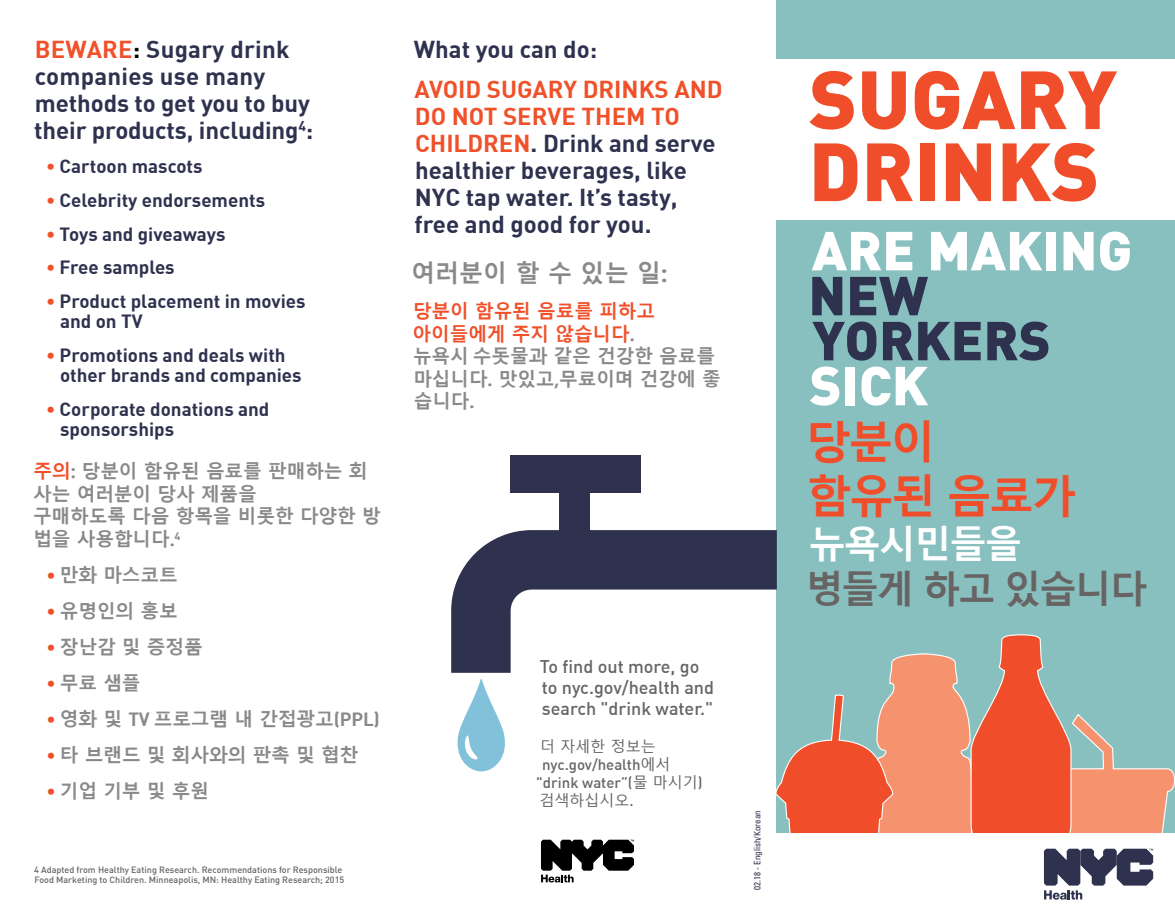
<style>
.page{position:relative;width:1175px;height:918px;background:#fff}
.page>*{position:absolute;margin:0;border:0;box-sizing:border-box;transform-origin:0 0}
.t1{font:900 81px/72px "DIN Pro";color:#f04e2a}
.t2{font:900 54px "DIN Pro";color:#fff}
.t3{font:900 54px/45px "DIN Pro";color:#2f324f}
.t4{font:700 45px/54px "Malgun Gothic";letter-spacing:-.06em;color:#f04e2a}
.t5{font:700 37.5px "Malgun Gothic";letter-spacing:-.06em;color:#676463}
.t6{font:700 37.5px "Malgun Gothic";letter-spacing:-.06em;color:#fff}
.t7{font:700 24px/27px "DIN";color:#2f324f}
.t8{font:700 24px "Malgun Gothic";color:#8b8888}
.t9{font:700 18.75px/22.5px "Malgun Gothic";letter-spacing:-.01em;color:#8b8888}
.t10{font:700 18.75px/20.2px "DIN";color:#2f324f}
.t11{font:500 18px/21px "DIN";color:#676463}
.t12{font:500 15px/18px "DIN";color:#676463}
.t13{font:15px "Malgun Gothic";color:#676463}
.t14{font:500 9px/10.8px "DIN";color:#676463}
.t15{font:condensed 9px "Univers LT Std";color:#2f324f}
.s1{color:#f0512a}
.s2{color:#000}
.s3{font-family:"DIN";color:#f0512a}
.s4{font-family:"DIN"}
.s5{font-family:"Malgun Gothic";font-weight:400}
.s6{font-family:"DIN";font-weight:500}
</style>
<div class="page">
<div style="left:776px;top:0;width:398px;height:58px;background:#88c0c0"></div>
<div style="left:776px;top:220px;width:398px;height:613px;background:#88c0c0"></div>
<svg style="left:541px;top:840px;width:93px;height:43px"></svg>
<svg style="left:776px;top:634px;width:398px;height:266px"></svg>
<svg style="left:457px;top:703px;width:48px;height:68px"></svg>
<svg style="left:451px;top:500px;width:355px;height:203px"></svg>
<div style="left:510px;top:455px;width:131px;height:38px;background:#2f324f"></div>
<div style="left:558px;top:489px;width:31px;height:66px;background:#2f324f"></div>
<p class="t7" style="left:34px;top:35px;width:280px"><span class="s1">BEWARE</span><span class="s2">:</span> Sugary drink companies use many methods to get you to buy their products, including<sup>4</sup>:</p>
<p class="t10" style="left:46px;top:155px;width:158px"><span class="s1">•</span> Cartoon mascots</p>
<p class="t10" style="left:46px;top:189px;width:220px"><span class="s1">•</span> Celebrity endorsements</p>
<p class="t10" style="left:46px;top:223px;width:181px"><span class="s1">•</span> Toys and giveaways</p>
<p class="t10" style="left:46px;top:257px;width:130px"><span class="s1">•</span> Free samples</p>
<p class="t10" style="left:60px;top:290px;width:247px;text-indent:-14px"><span class="s1">•</span> Product placement in movies and on TV</p>
<p class="t10" style="left:60px;top:344px;width:243px;text-indent:-14px"><span class="s1">•</span> Promotions and deals with other brands and companies</p>
<p class="t10" style="left:60px;top:398px;width:211px;text-indent:-14px"><span class="s1">•</span> Corporate donations and sponsorships</p>
<p class="t9" style="left:33px;top:460px;width:349px"><span class="s1">주의</span>: 당분이 함유된 음료를 판매하는 회 사는 여러분이 당사 제품을<br>구매하도록 다음 항목을 비롯한 다양한 방 법을 사용합니다.<sup>4</sup></p>
<p class="t9" style="left:47px;top:564px;width:133px"><span class="s3">•</span> 만화 마스코트</p>
<p class="t9" style="left:47px;top:600px;width:133px"><span class="s3">•</span> 유명인의 홍보</p>
<p class="t9" style="left:47px;top:636px;width:158px"><span class="s3">•</span> 장난감 및 증정품</p>
<p class="t9" style="left:47px;top:672px;width:96px"><span class="s3">•</span> 무료 샘플</p>
<p class="t9" style="left:47px;top:708px;width:335px"><span class="s3">•</span> 영화 및 <span class="s4">TV</span> 프로그램 내 간접광고<span class="s4">(PPL)</span></p>
<p class="t9" style="left:47px;top:744px;width:313px"><span class="s3">•</span> 타 브랜드 및 회사와의 판촉 및 협찬</p>
<p class="t9" style="left:47px;top:780px;width:164px"><span class="s3">•</span> 기업 기부 및 후원</p>
<p class="t14" style="left:34px;top:864px;width:312px">4 Adapted from Healthy Eating Research. Recommendations for Responsible<br>Food Marketing to Children. Minneapolis, MN: Healthy Eating Research; 2015</p>
<p class="t7" style="left:414px;top:34px;width:185px">What you can do:</p>
<p class="t7" style="left:414px;top:75px;width:309px"><span class="s1">AVOID SUGARY DRINKS AND<br>DO NOT SERVE THEM TO<br>CHILDREN</span>. Drink and serve healthier beverages, like<br>NYC tap water. It’s tasty, free and good for you.</p>
<p class="t8" style="left:411px;top:259px;width:258px">여러분이 할 수 있는 일:</p>
<p class="t9" style="left:412px;top:300px;width:310px"><span class="s1">당분이 함유된 음료를 피하고 아이들에게 주지 않습니다</span>.<br>뉴욕시 수돗물과 같은 건강한 음료를 마십니다. 맛있고,무료이며 건강에 좋 습니다.</p>
<p class="t11" style="left:540px;top:655px;width:176px">To find out more, go to nyc.gov/health and search "drink water."</p>
<p class="t13" style="left:540px;top:739px;width:117px">더 자세한 정보는</p>
<p class="t12" style="left:536px;top:756px;width:168px;text-indent:6px">nyc.gov/health<span class="s5">에서 </span>"drink water”(<span class="s5">물 마시기</span>)</p>
<p class="t13" style="left:539px;top:793px;width:96px">검색하십시오<span class="s6">.</span></p>
<p class="t15" style="left:751px;top:890px;width:81px;rotate:-90deg">02.18 - English/Korean</p>
<h1 class="t1" style="left:808px;top:61px;width:310px">SUGARY<br>DRINKS</h1>
<h2 class="t2" style="left:811px;top:214px;width:322px">ARE MAKING</h2>
<h2 class="t3" style="left:808px;top:271px;width:244px">NEW<br>YORKERS</h2>
<h2 class="t2" style="left:809px;top:349px;width:120px">SICK</h2>
<h3 class="t4" style="left:806px;top:416px;width:272px">당분이 함유된 음료가</h3>
<h3 class="t6" style="left:808px;top:522px;width:215px">뉴욕시민들을</h3>
<h3 class="t5" style="left:806px;top:567px;width:343px">병들게 하고 있습니다</h3>
</div>
